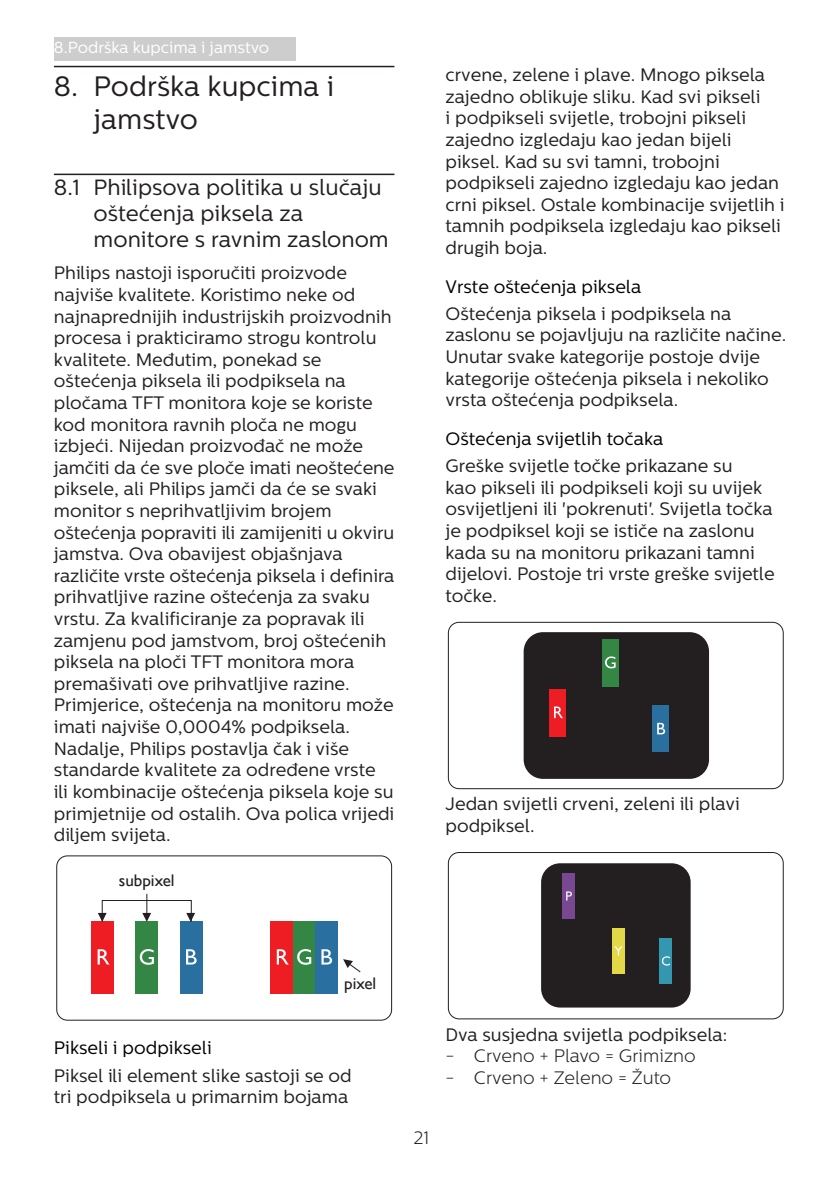
<style>
.page{position:relative;width:840px;height:1191px;background:#fff}
.page>*{position:absolute;margin:0;border:0;box-sizing:border-box;transform-origin:0 0}
.t1{font:28px/33.6px "Centrale Sans";color:#231f20}
.t2{font:22px/26px "Centrale Sans";color:#231f20}
.chapter-paragraph{font:18px/21.6px "Centrale Sans";color:#231f20}
.Heading_3{font:18px "Centrale Sans";color:#000}
.t3{font:300 18px "Centrale Sans";color:#231f20}
.t4{font:16.8px "Gill Sans Alt One WGL";color:#231f20}
.t5{font:16px "Centrale Sans";color:#fff}
</style>
<div class="page">
<div style="left:54px;top:37px;width:242px;height:24px;background:#cdcdcd"></div>
<hr style="left:54px;top:66px;width:340px;height:1px;background:#231f20">
<hr style="left:54px;top:174px;width:340px;height:1px;background:#231f20">
<div style="left:56px;top:855px;width:335px;height:165px;border:1px solid #231f20;border-radius:11px"></div>
<div style="left:91px;top:921px;width:23px;height:73px;background:#ee1d23"></div>
<div style="left:136px;top:921px;width:22px;height:73px;background:#348645"></div>
<div style="left:180px;top:921px;width:22px;height:73px;background:#296fa0"></div>
<svg style="left:98px;top:949px;width:11px;height:15px"></svg>
<svg style="left:140px;top:949px;width:14px;height:15px"></svg>
<svg style="left:186px;top:949px;width:10px;height:15px"></svg>
<div style="left:270px;top:921px;width:23px;height:73px;background:#ee1d23"></div>
<div style="left:293px;top:921px;width:22px;height:73px;background:#348645"></div>
<div style="left:315px;top:921px;width:23px;height:73px;background:#296fa0"></div>
<svg style="left:276px;top:949px;width:12px;height:15px"></svg>
<svg style="left:297px;top:949px;width:14px;height:15px"></svg>
<svg style="left:321px;top:949px;width:11px;height:15px"></svg>
<svg style="left:343px;top:959px;width:18px;height:14px"></svg>
<svg style="left:142px;top:894px;width:9px;height:26px"></svg>
<svg style="left:98px;top:913px;width:9px;height:9px"></svg>
<svg style="left:186px;top:913px;width:9px;height:7px"></svg>
<div style="left:102px;top:900px;width:90px;height:22px;border:1px solid #231f20"></div>
<div style="left:448px;top:622px;width:335px;height:167px;border:1px solid #231f20;border-radius:11px"></div>
<div style="left:523px;top:632px;width:185px;height:147px;background:#231f20;border-radius:19px"></div>
<div style="left:601px;top:639px;width:17px;height:47px;background:#348645"></div>
<svg style="left:605px;top:656px;width:10px;height:12px"></svg>
<div style="left:549px;top:689px;width:16px;height:48px;background:#ee1d23"></div>
<svg style="left:554px;top:706px;width:8px;height:12px"></svg>
<div style="left:651px;top:705px;width:17px;height:47px;background:#296fa0"></div>
<svg style="left:657px;top:723px;width:7px;height:11px"></svg>
<div style="left:448px;top:852px;width:335px;height:167px;border:1px solid #231f20;border-radius:11px"></div>
<div style="left:541px;top:863px;width:149px;height:144px;background:#231f20;border-radius:19px"></div>
<div style="left:562px;top:873px;width:12px;height:46px;background:#784890"></div>
<div style="left:611px;top:928px;width:13px;height:46px;background:#e3d848"></div>
<div style="left:659px;top:938px;width:12px;height:46px;background:#3297af"></div>
<svg style="left:566px;top:891px;width:5px;height:9px"></svg>
<svg style="left:614px;top:946px;width:8px;height:9px"></svg>
<svg style="left:661px;top:956px;width:8px;height:9px"></svg>
<p class="t5" style="left:54px;top:38px;width:217px">8.Podrška kupcima i jamstvo</p>
<p class="t1" style="left:94px;top:69px;width:242px;text-indent:-40px">8. Podrška kupcima i jamstvo</p>
<p class="t2" style="left:94px;top:174px;width:296px;text-indent:-40px">8.1 Philipsova politika u slučaju oštećenja piksela za monitore s ravnim zaslonom</p>
<p class="chapter-paragraph" style="left:54px;top:262px;width:342px">Philips nastoji isporučiti proizvode najviše kvalitete. Koristimo neke od najnaprednijih industrijskih proizvodnih procesa i prakticiramo strogu kontrolu kvalitete. Međutim, ponekad se oštećenja piksela ili podpiksela na pločama TFT monitora koje se koriste kod monitora ravnih ploča ne mogu izbjeći. Nijedan proizvođač ne može jamčiti da će sve ploče imati neoštećene piksele, ali Philips jamči da će se svaki monitor s neprihvatljivim brojem oštećenja popraviti ili zamijeniti u okviru jamstva. Ova obavijest objašnjava različite vrste oštećenja piksela i definira prihvatljive razine oštećenja za svaku vrstu. Za kvalificiranje za popravak ili zamjenu pod jamstvom, broj oštećenih piksela na ploči TFT monitora mora premašivati ove prihvatljive razine.<br>Primjerice, oštećenja na monitoru može imati najviše 0,0004% podpiksela.<br>Nadalje, Philips postavlja čak i više standarde kvalitete za određene vrste<br>ili kombinacije oštećenja piksela koje su primjetnije od ostalih. Ova polica vrijedi diljem svijeta.</p>
<p class="t4" style="left:119px;top:868px;width:57px">subpixel</p>
<p class="chapter-paragraph" style="left:445px;top:64px;width:340px">crvene, zelene i plave. Mnogo piksela zajedno oblikuje sliku. Kad svi pikseli<br>i podpikseli svijetle, trobojni pikseli zajedno izgledaju kao jedan bijeli piksel. Kad su svi tamni, trobojni podpikseli zajedno izgledaju kao jedan crni piksel. Ostale kombinacije svijetlih i tamnih podpiksela izgledaju kao pikseli drugih boja.</p>
<p class="Heading_3" style="left:445px;top:276px;width:197px">Vrste oštećenja piksela</p>
<p class="chapter-paragraph" style="left:445px;top:303px;width:342px">Oštećenja piksela i podpiksela na zaslonu se pojavljuju na različite načine.<br>Unutar svake kategorije postoje dvije kategorije oštećenja piksela i nekoliko vrsta oštećenja podpiksela.</p>
<p class="Heading_3" style="left:445px;top:428px;width:219px">Oštećenja svijetlih točaka</p>
<p class="chapter-paragraph" style="left:445px;top:455px;width:330px">Greške svijetle točke prikazane su<br>kao pikseli ili podpikseli koji su uvijek osvijetljeni ili 'pokrenuti'. Svijetla točka je podpiksel koji se ističe na zaslonu kada su na monitoru prikazani tamni dijelovi. Postoje tri vrste greške svijetle točke.</p>
<p class="chapter-paragraph" style="left:445px;top:793px;width:295px">Jedan svijetli crveni, zeleni ili plavi podpiksel.</p>
<p class="t4" style="left:344px;top:971px;width:34px">pixel</p>
<p class="Heading_3" style="left:54px;top:1037px;width:159px">Pikseli i podpikseli</p>
<p class="chapter-paragraph" style="left:54px;top:1064px;width:299px">Piksel ili element slike sastoji se od tri podpiksela u primarnim bojama</p>
<p class="t3" style="left:413px;top:1127px;width:17px">21</p>
<p class="chapter-paragraph" style="left:445px;top:1023px;width:283px">Dva susjedna svijetla podpiksela:</p>
<p class="t3" style="left:445px;top:1045px;width:251px">- Crveno + Plavo = Grimizno</p>
<p class="t3" style="left:445px;top:1067px;width:227px">- Crveno + Zeleno = Žuto</p>
</div>
